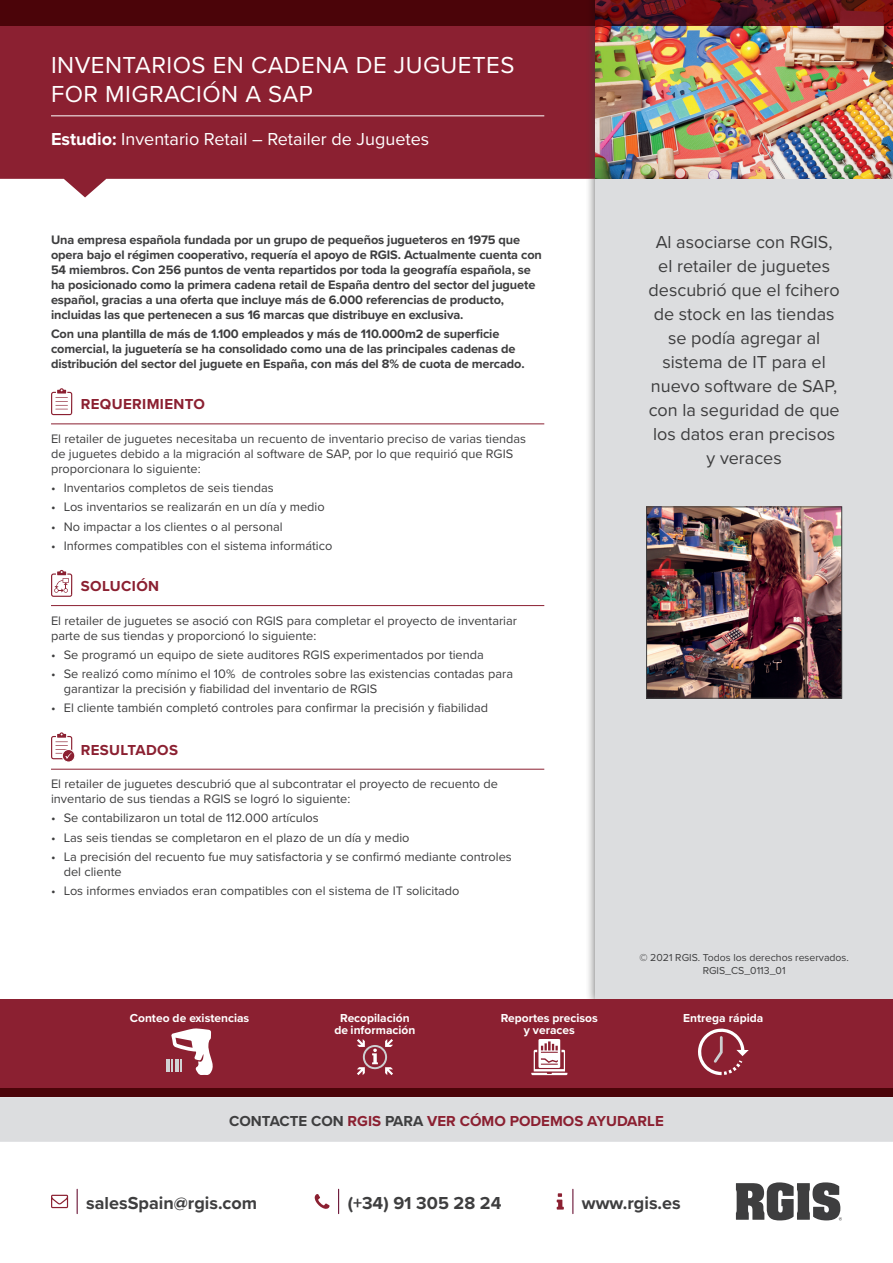
<style>
.page{position:relative;width:893px;height:1263px;background:#fff}
.page>*{position:absolute;margin:0;border:0;box-sizing:border-box;transform-origin:0 0}
.t1{font:24px/28.8px "Proxima Nova";letter-spacing:.02em;color:#fff}
.t2{font:18px/24px "Proxima Nova";color:#3e3e3f;text-align:center}
.t3{font:700 18px "Proxima Nova";color:#3e3e3f}
.t4{font:18px "Proxima Nova";color:#fff}
.t5{font:700 15px "Proxima Nova";color:#8b2031}
.t6{font:700 15px "Proxima Nova";letter-spacing:.025em;color:#8b2031}
.t7{font:12.75px/15px "Proxima Nova";color:#3e3e3f}
.t8{font:700 12.75px/15px "Proxima Nova";letter-spacing:-.01em;color:#3e3e3f}
.t9{font:700 12px/12px "Proxima Nova";color:#fff;text-align:center}
.t10{font:10.5px/12.6px "Proxima Nova";color:#3e3e3f;text-align:center}
.s1{font-weight:700}
.s2{color:#3e3e3f}
</style>
<div class="page">
<svg style="left:572px;top:1189px;width:1px;height:24px"></svg>
<svg style="left:557px;top:1193px;width:7px;height:16px"></svg>
<svg style="left:77px;top:1189px;width:1px;height:24px"></svg>
<svg style="left:51px;top:1195px;width:17px;height:13px"></svg>
<svg style="left:338px;top:1189px;width:1px;height:24px"></svg>
<svg style="left:315px;top:1194px;width:15px;height:15px"></svg>
<svg style="left:736px;top:1182px;width:106px;height:38px"></svg>
<div style="left:0;top:1097px;width:893px;height:45px;background:#dcdddf"></div>
<svg style="left:0;top:26px;width:585px;height:171px;background:#973746"></svg>
<div style="left:585px;top:0;width:308px;height:1010px;background:#3e3e3f;opacity:.75"></div>
<div style="left:595px;top:0;width:298px;height:1001px;background:#dcdddf"></div>
<hr style="left:51px;top:116px;width:493px;height:1px;background:#fff">
<div style="left:0;top:999px;width:893px;height:98px;background:#8b2031"></div>
<img style="left:595px;top:26px;width:298px;height:153px">
<hr style="left:51px;top:424px;width:493px;height:1px;background:#8b2031">
<hr style="left:51px;top:605px;width:493px;height:1px;background:#8b2031">
<hr style="left:51px;top:769px;width:493px;height:1px;background:#8b2031">
<svg style="left:51px;top:388px;width:22px;height:27px"></svg>
<svg style="left:51px;top:570px;width:22px;height:27px"></svg>
<svg style="left:51px;top:732px;width:24px;height:30px"></svg>
<img style="left:648px;top:509px;width:192px;height:187px">
<div style="left:646px;top:507px;width:196px;height:191px;border:1px solid #3e3e3f"></div>
<svg style="left:0;top:0;width:893px;height:26px;background:#52080e"></svg>
<div style="left:0;top:1089px;width:893px;height:8px;background:#4b0409"></div>
<svg style="left:531px;top:1039px;width:36px;height:36px"></svg>
<hr style="left:166px;top:1059px;width:4px;height:12px;background:#d1d2d4">
<svg style="left:171px;top:1028px;width:42px;height:47px"></svg>
<svg style="left:698px;top:1028px;width:51px;height:47px"></svg>
<svg style="left:357px;top:1039px;width:36px;height:36px"></svg>
<h1 class="t1" style="left:51px;top:50px;width:465px">INVENTARIOS EN CADENA DE JUGUETES<br>FOR MIGRACIÓN A SAP</h1>
<h2 class="t4" style="left:51px;top:125px;width:380px"><span class="s1">Estudio:</span> Inventario Retail – Retailer de Juguetes</h2>
<p class="t8" style="left:51px;top:232px;width:492px">Una empresa española fundada por un grupo de pequeños jugueteros en 1975 que opera bajo el régimen cooperativo, requería el apoyo de RGIS. Actualmente cuenta con 54 miembros. Con 256 puntos de venta repartidos por toda la geografía española, se ha posicionado como la primera cadena retail de España dentro del sector del juguete español, gracias a una oferta que incluye más de 6.000 referencias de producto, incluidas las que pertenecen a sus 16 marcas que distribuye en exclusiva.</p>
<p class="t8" style="left:51px;top:326px;width:475px">Con una plantilla de más de 1.100 empleados y más de 110.000m2 de superficie comercial, la juguetería se ha consolidado como una de las principales cadenas de distribución del sector del juguete en España, con más del 8% de cuota de mercado.</p>
<p class="t6" style="left:81px;top:393px;width:126px">REQUERIMIENTO</p>
<p class="t7" style="left:51px;top:431px;width:477px">El retailer de juguetes necesitaba un recuento de inventario preciso de varias tiendas de juguetes debido a la migración al software de SAP, por lo que requirió que RGIS proporcionara lo siguiente:</p>
<p class="t7" style="left:51px;top:480px;width:224px">• Inventarios completos de seis tiendas</p>
<p class="t7" style="left:51px;top:499px;width:275px">• Los inventarios se realizarán en un día y medio</p>
<p class="t7" style="left:51px;top:518px;width:233px">• No impactar a los clientes o al personal</p>
<p class="t7" style="left:51px;top:538px;width:283px">• Informes compatibles con el sistema informático</p>
<p class="t6" style="left:81px;top:575px;width:80px">SOLUCIÓN</p>
<p class="t7" style="left:51px;top:612px;width:468px">El retailer de juguetes se asoció con RGIS para completar el proyecto de inventariar parte de sus tiendas y proporcionó lo siguiente:</p>
<p class="t7" style="left:51px;top:646px;width:434px">• Se programó un equipo de siete auditores RGIS experimentados por tienda</p>
<p class="t7" style="left:64px;top:666px;width:451px;text-indent:-13px">• Se realizó como mínimo el 10% de controles sobre las existencias contadas para garantizar la precisión y fiabilidad del inventario de RGIS</p>
<p class="t7" style="left:51px;top:700px;width:439px">• El cliente también completó controles para confirmar la precisión y fiabilidad</p>
<p class="t6" style="left:81px;top:739px;width:99px">RESULTADOS</p>
<p class="t7" style="left:51px;top:776px;width:448px">El retailer de juguetes descubrió que al subcontratar el proyecto de recuento de inventario de sus tiendas a RGIS se logró lo siguiente:</p>
<p class="t7" style="left:51px;top:810px;width:269px">• Se contabilizaron un total de 112.000 artículos</p>
<p class="t7" style="left:51px;top:829px;width:360px">• Las seis tiendas se completaron en el plazo de un día y medio</p>
<p class="t7" style="left:64px;top:849px;width:450px;text-indent:-13px">• La precisión del recuento fue muy satisfactoria y se confirmó mediante controles del cliente</p>
<p class="t7" style="left:51px;top:883px;width:410px">• Los informes enviados eran compatibles con el sistema de IT solicitado</p>
<h2 class="t2" style="left:649px;top:229px;width:193px">Al asociarse con RGIS, el retailer de juguetes descubrió que el fcihero de stock en las tiendas se podía agregar al sistema de IT para el nuevo software de SAP, con la seguridad de que los datos eran precisos y veraces</h2>
<p class="t10" style="left:639px;top:951px;width:211px">© 2021 RGIS. Todos los derechos reservados.<br>RGIS_CS_0113_01</p>
<p class="t9" style="left:130px;top:1011px;width:121px">Conteo de existencias</p>
<p class="t9" style="left:340px;top:1011px;width:71px">Recopilación</p>
<p class="t9" style="left:683px;top:1011px;width:82px">Entrega rápida</p>
<p class="t9" style="left:335px;top:1023px;width:82px">de información</p>
<p class="t9" style="left:501px;top:1011px;width:99px">Reportes precisos y veraces</p>
<p class="t5" style="left:229px;top:1110px;width:436px"><span class="s2">CONTACTE CON</span> RGIS <span class="s2">PARA</span> VER CÓMO PODEMOS AYUDARLE</p>
<h2 class="t3" style="left:86px;top:1189px;width:172px">salesSpain@rgis.com</h2>
<h2 class="t3" style="left:348px;top:1189px;width:155px">(+34) 91 305 28 24</h2>
<h2 class="t3" style="left:582px;top:1189px;width:100px">www.rgis.es</h2>
</div>
